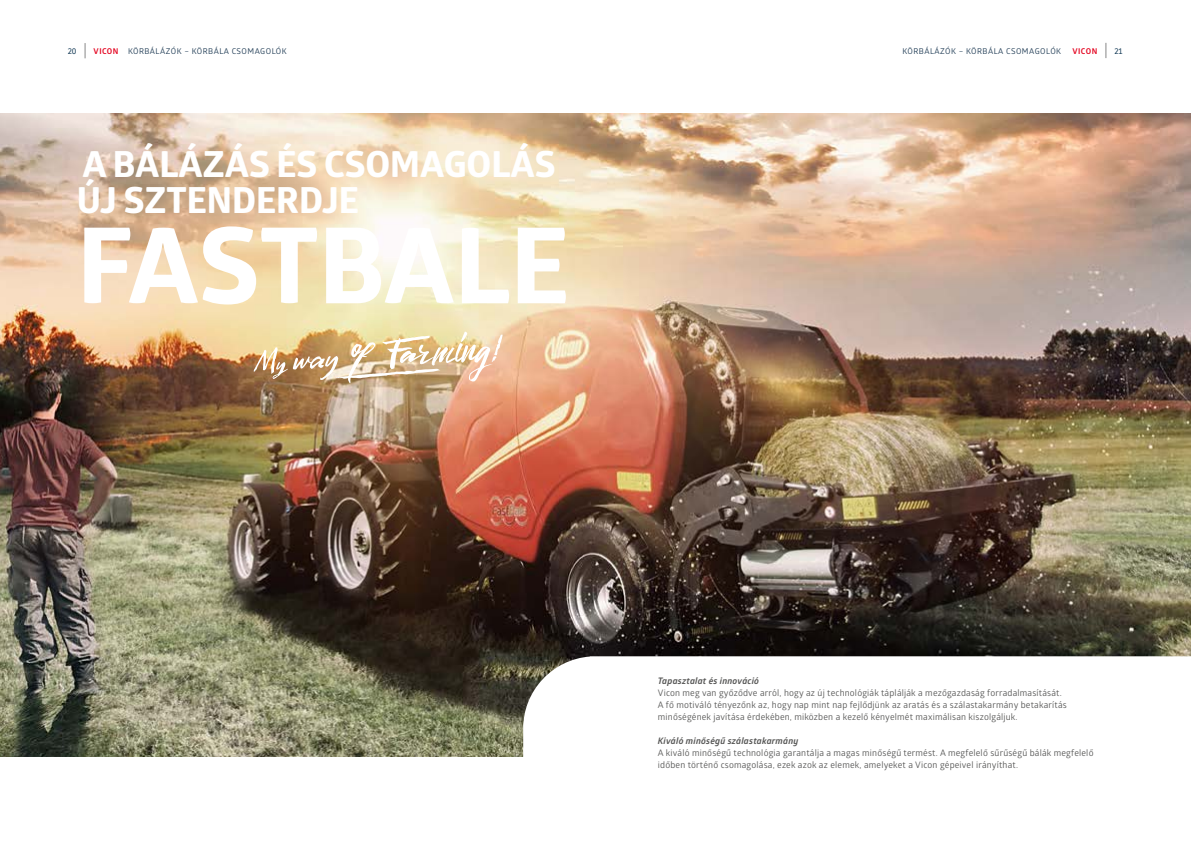
<style>
.page{position:relative;width:1191px;height:842px;background:#fff}
.page>*{position:absolute;margin:0;border:0;box-sizing:border-box;transform-origin:0 0}
.t1{font:700 105px "Globerx";color:#fff}
.t2{font:700 36px/36px "Globerx";color:#fff}
.t3{font:9px/12px "Glober";letter-spacing:.02em;color:#575756}
.t4{font:italic 700 9px "Glober";letter-spacing:.02em;color:#575756}
.t5{font:8px "Glober";letter-spacing:.06em;color:#193650}
.t6{font:700 8px "Glober";letter-spacing:.06em;color:#e40521}
.t7{font:8px "Ruda";color:#0c3451}
</style>
<div class="page">
<img style="left:0;top:113px;width:1191px;height:644px">
<svg style="left:523px;top:656px;width:668px;height:101px"></svg>
<img style="left:252px;top:332px;width:250px;height:54px">
<svg style="left:1105px;top:43px;width:1px;height:15px"></svg>
<svg style="left:85px;top:43px;width:1px;height:15px"></svg>
<p class="t5" style="left:128px;top:45px;width:160px">KÖRBÁLÁZÓK – KÖRBÁLA CSOMAGOLÓK</p>
<p class="t5" style="left:902px;top:45px;width:160px">KÖRBÁLÁZÓK – KÖRBÁLA CSOMAGOLÓK</p>
<p class="t7" style="left:68px;top:47px;width:10px">20</p>
<p class="t6" style="left:94px;top:45px;width:26px">VICON</p>
<p class="t6" style="left:1072px;top:45px;width:26px">VICON</p>
<p class="t7" style="left:1114px;top:47px;width:10px">21</p>
<h2 class="t2" style="left:77px;top:146px;width:480px">A BÁLÁZÁS ÉS CSOMAGOLÁS<br>ÚJ SZTENDERDJE</h2>
<h1 class="t1" style="left:77px;top:190px;width:493px">FASTBALE</h1>
<p class="t4" style="left:658px;top:675px;width:103px">Tapasztalat és innováció</p>
<p class="t3" style="left:658px;top:686px;width:410px">Vicon meg van győződve arról, hogy az új technológiák táplálják a mezőgazdaság forradalmasítását.<br>A fő motiváló tényezőnk az, hogy nap mint nap fejlődjünk az aratás és a szálastakarmány betakarítás minőségének javítása érdekében, miközben a kezelő kényelmét maximálisan kiszolgáljuk.</p>
<p class="t4" style="left:658px;top:735px;width:142px">Kiváló minőségű szálastakarmány</p>
<p class="t3" style="left:658px;top:746px;width:437px">A kiváló minőségű technológia garantálja a magas minőségű termést. A megfelelő sűrűségű bálák megfelelő időben történő csomagolása, ezek azok az elemek, amelyeket a Vicon gépeivel irányíthat.</p>
</div>
